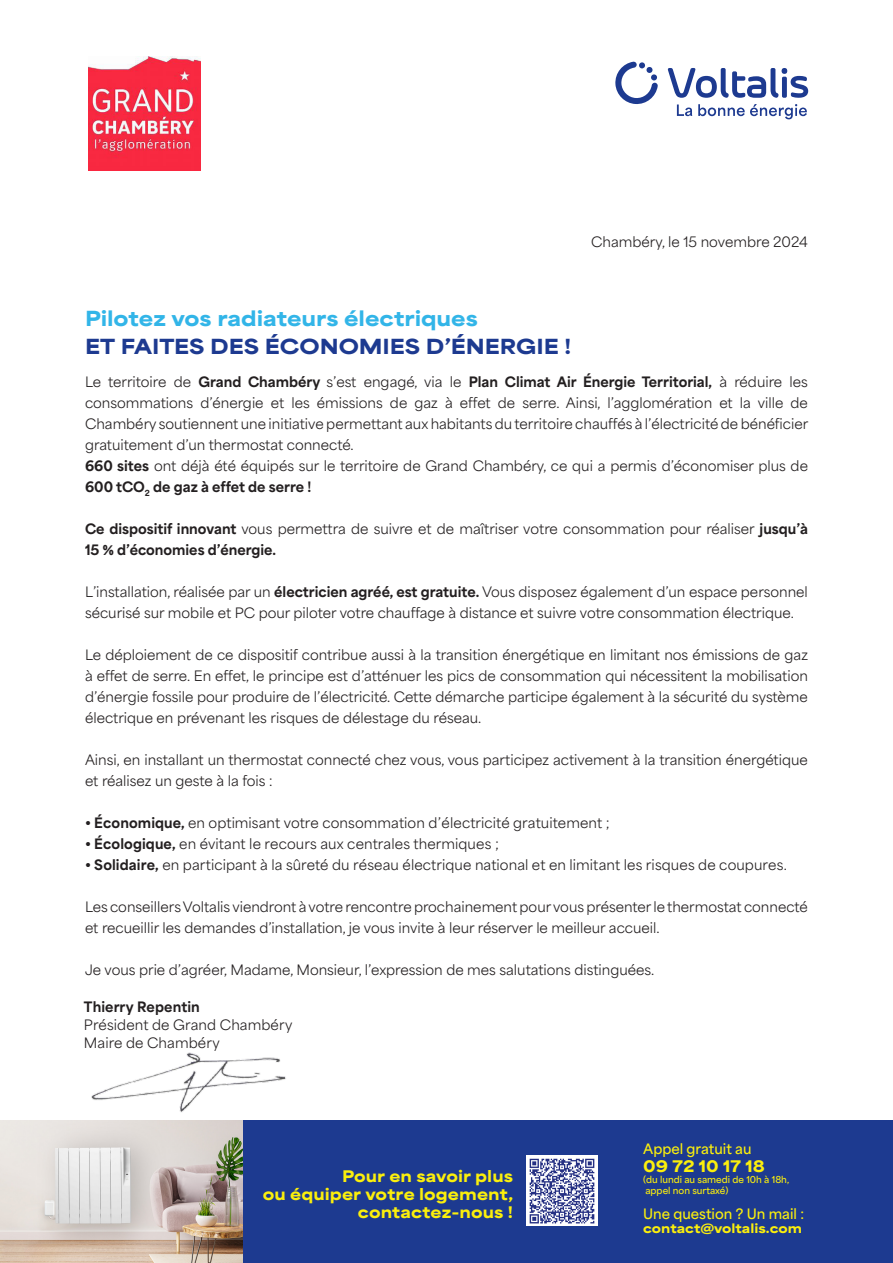
<style>
.page{position:relative;width:893px;height:1263px;background:#fff}
.page>*{position:absolute;margin:0;border:0;box-sizing:border-box;transform-origin:0 0}
.t1{font:900 19.5px/28.2px "Area Extended";letter-spacing:-.005em;color:#32b5e8}
.t2{font:900 19.5px "Area Extended";letter-spacing:-.005em;color:#1d3a90}
.t3{font:900 15px/18px "Area Extended";letter-spacing:.005em;color:#fbef0c;text-align:right}
.t4{font:13.5px/21px "Area Normal";color:#231f20}
.t5{font:700 13.5px "Area";color:#fbef0c}
.t6{font:900 12px "Area Extended";color:#fbef0c}
.t7{font:700 9px/10.8px "Area";color:#fbef0c}
.s1{color:#1d3a90}
.s2{font-weight:800}
</style>
<div class="page">
<svg style="left:668px;top:68px;width:140px;height:30px"></svg>
<svg style="left:615px;top:62px;width:43px;height:42px"></svg>
<svg style="left:677px;top:104px;width:15px;height:12px"></svg>
<svg style="left:698px;top:104px;width:109px;height:15px"></svg>
<div style="left:242px;top:1120px;width:651px;height:143px;background:#1d3a90"></div>
<div style="left:526px;top:1155px;width:71px;height:71px;background:#fff"></div>
<img style="left:529px;top:1158px;width:66px;height:66px">
<img style="left:0;top:1120px;width:242px;height:143px">
<img style="left:88px;top:56px;width:113px;height:115px">
<img style="left:91px;top:1052px;width:195px;height:61px">
<p class="t4" style="left:590px;top:228px;width:218px">Chambéry, le 15 novembre 2024</p>
<p class="t4" style="left:591px;top:230px;width:218px">Chambéry, le 15 novembre 2024</p>
<p class="t1" style="left:84px;top:300px;width:488px">Pilotez vos radiateurs électriques<br><span class="s1">ET FAITES DES ÉCONOMIES D’ÉNERGIE !</span></p>
<p class="t1" style="left:85px;top:302px;width:394px">Pilotez vos radiateurs électriques</p>
<p class="t2" style="left:85px;top:328px;width:488px">ET FAITES DES ÉCONOMIES D’ÉNERGIE !</p>
<p class="t4" style="left:84px;top:367px;width:725px">Le territoire de <span class="s2">Grand Chambéry</span> s’est engagé, via le <span class="s2">Plan Climat Air Énergie Territorial,</span> à réduire les consommations d’énergie et les émissions de gaz à effet de serre. Ainsi, l’agglomération et la ville de Chambéry soutiennent une initiative permettant aux habitants du territoire chauffés à l’électricité de bénéficier gratuitement d’un thermostat connecté.<br><span class="s2">660 sites</span> ont déjà été équipés sur le territoire de Grand Chambéry, ce qui a permis d’économiser plus de <span class="s2">600 tCO</span><sub>2</sub> <span class="s2">de gaz à effet de serre !</span></p>
<p class="t4" style="left:84px;top:514px;width:724px"><span class="s2">Ce dispositif innovant</span> vous permettra de suivre et de maîtriser votre consommation pour réaliser <span class="s2">jusqu’à<br>15 % d’économies d’énergie.</span></p>
<p class="t4" style="left:84px;top:577px;width:724px">L’installation, réalisée par un <span class="s2">électricien agréé, est gratuite.</span> Vous disposez également d’un espace personnel sécurisé sur mobile et PC pour piloter votre chauffage à distance et suivre votre consommation électrique.</p>
<p class="t4" style="left:84px;top:640px;width:724px;text-align:justify">Le déploiement de ce dispositif contribue aussi à la transition énergétique en limitant nos émissions de gaz à effet de serre. En effet, le principe est d’atténuer les pics de consommation qui nécessitent la mobilisation d’énergie fossile pour produire de l’électricité. Cette démarche participe également à la sécurité du système électrique en prévenant les risques de délestage du réseau.</p>
<p class="t4" style="left:84px;top:745px;width:724px">Ainsi, en installant un thermostat connecté chez vous, vous participez activement à la transition énergétique et réalisez un geste à la fois :</p>
<p class="t4" style="left:84px;top:808px;width:526px"><span class="s2">• Économique,</span> en optimisant votre consommation d’électricité gratuitement ;</p>
<p class="t4" style="left:84px;top:829px;width:415px"><span class="s2">• Écologique,</span> en évitant le recours aux centrales thermiques ;</p>
<p class="t4" style="left:84px;top:850px;width:703px"><span class="s2">• Solidaire,</span> en participant à la sûreté du réseau électrique national et en limitant les risques de coupures.</p>
<p class="t4" style="left:84px;top:892px;width:724px">Les conseillers Voltalis viendront à votre rencontre prochainement pour vous présenter le thermostat connecté et recueillir les demandes d’installation, je vous invite à leur réserver le meilleur accueil.</p>
<p class="t4" style="left:84px;top:955px;width:571px">Je vous prie d’agréer, Madame, Monsieur, l’expression de mes salutations distinguées.</p>
<p class="t4" style="left:84px;top:996px;width:210px;line-height:18px"><span class="s2">Thierry Repentin<br></span>Président de Grand Chambéry<br>Maire de Chambéry</p>
<p class="t4" style="left:85px;top:370px;width:725px;text-align:justify">Le territoire de <span class="s2">Grand Chambéry</span> s’est engagé, via le <span class="s2">Plan Climat Air Énergie Territorial,</span> à réduire les consommations d’énergie et les émissions de gaz à effet de serre. Ainsi, l’agglomération et la ville de Chambéry soutiennent une initiative permettant aux habitants du territoire chauffés à l’électricité de bénéficier gratuitement d’un thermostat connecté.</p>
<p class="t4" style="left:85px;top:454px;width:724px"><span class="s2">660 sites</span> ont déjà été équipés sur le territoire de Grand Chambéry, ce qui a permis d’économiser plus de<br><span class="s2">600 tCO</span><sub>2</sub> <span class="s2">de gaz à effet de serre !</span></p>
<p class="t4" style="left:85px;top:517px;width:724px"><span class="s2">Ce dispositif innovant</span> vous permettra de suivre et de maîtriser votre consommation pour réaliser <span class="s2">jusqu’à<br>15 % d’économies d’énergie.</span></p>
<p class="t4" style="left:85px;top:580px;width:724px">L’installation, réalisée par un <span class="s2">électricien agréé, est gratuite.</span> Vous disposez également d’un espace personnel sécurisé sur mobile et PC pour piloter votre chauffage à distance et suivre votre consommation électrique.</p>
<p class="t4" style="left:85px;top:643px;width:724px;text-align:justify">Le déploiement de ce dispositif contribue aussi à la transition énergétique en limitant nos émissions de gaz à effet de serre. En effet, le principe est d’atténuer les pics de consommation qui nécessitent la mobilisation d’énergie fossile pour produire de l’électricité. Cette démarche participe également à la sécurité du système électrique en prévenant les risques de délestage du réseau.</p>
<p class="t4" style="left:85px;top:748px;width:724px">Ainsi, en installant un thermostat connecté chez vous, vous participez activement à la transition énergétique et réalisez un geste à la fois :</p>
<p class="t4" style="left:85px;top:811px;width:526px"><span class="s2">• Économique,</span> en optimisant votre consommation d’électricité gratuitement ;</p>
<p class="t4" style="left:85px;top:832px;width:415px"><span class="s2">• Écologique,</span> en évitant le recours aux centrales thermiques ;</p>
<p class="t4" style="left:85px;top:853px;width:703px"><span class="s2">• Solidaire,</span> en participant à la sûreté du réseau électrique national et en limitant les risques de coupures.</p>
<p class="t4" style="left:85px;top:895px;width:724px">Les conseillers Voltalis viendront à votre rencontre prochainement pour vous présenter le thermostat connecté et recueillir les demandes d’installation, je vous invite à leur réserver le meilleur accueil.</p>
<p class="t4" style="left:85px;top:958px;width:571px">Je vous prie d’agréer, Madame, Monsieur, l’expression de mes salutations distinguées.</p>
<p class="t4" style="left:85px;top:998px;width:210px;line-height:18px"><span class="s2">Thierry Repentin<br></span>Président de Grand Chambéry<br>Maire de Chambéry</p>
<p class="t3" style="left:262px;top:1163px;width:252px">Pour en savoir plus<br>ou équiper votre logement, contactez-nous !</p>
<p class="t3" style="left:342px;top:1165px;width:173px">Pour en savoir plus</p>
<p class="t3" style="left:263px;top:1183px;width:252px">ou équiper votre logement,</p>
<p class="t3" style="left:358px;top:1201px;width:157px">contactez-nous !</p>
<p class="t5" style="left:642px;top:1137px;width:110px">Appel gratuit au</p>
<p class="t3" style="left:642px;top:1154px;width:130px">04 51 08 55 21</p>
<p class="t7" style="left:642px;top:1172px;width:147px">(du lundi au samedi de 10h à 18h, appel non surtaxé)</p>
<p class="t5" style="left:642px;top:1202px;width:162px">Une question ? Un mail :</p>
<p class="t6" style="left:642px;top:1215px;width:220px">grandchambery@voltalis.com</p>
<p class="t5" style="left:643px;top:1140px;width:110px">Appel gratuit au</p>
<p class="t3" style="left:643px;top:1156px;width:123px">09 72 10 17 18</p>
<p class="t7" style="left:643px;top:1174px;width:147px">(du lundi au samedi de 10h à 18h, appel non surtaxé)</p>
<p class="t5" style="left:643px;top:1204px;width:162px">Une question ? Un mail :</p>
<p class="t6" style="left:643px;top:1217px;width:160px">contact@voltalis.com</p>
</div>
